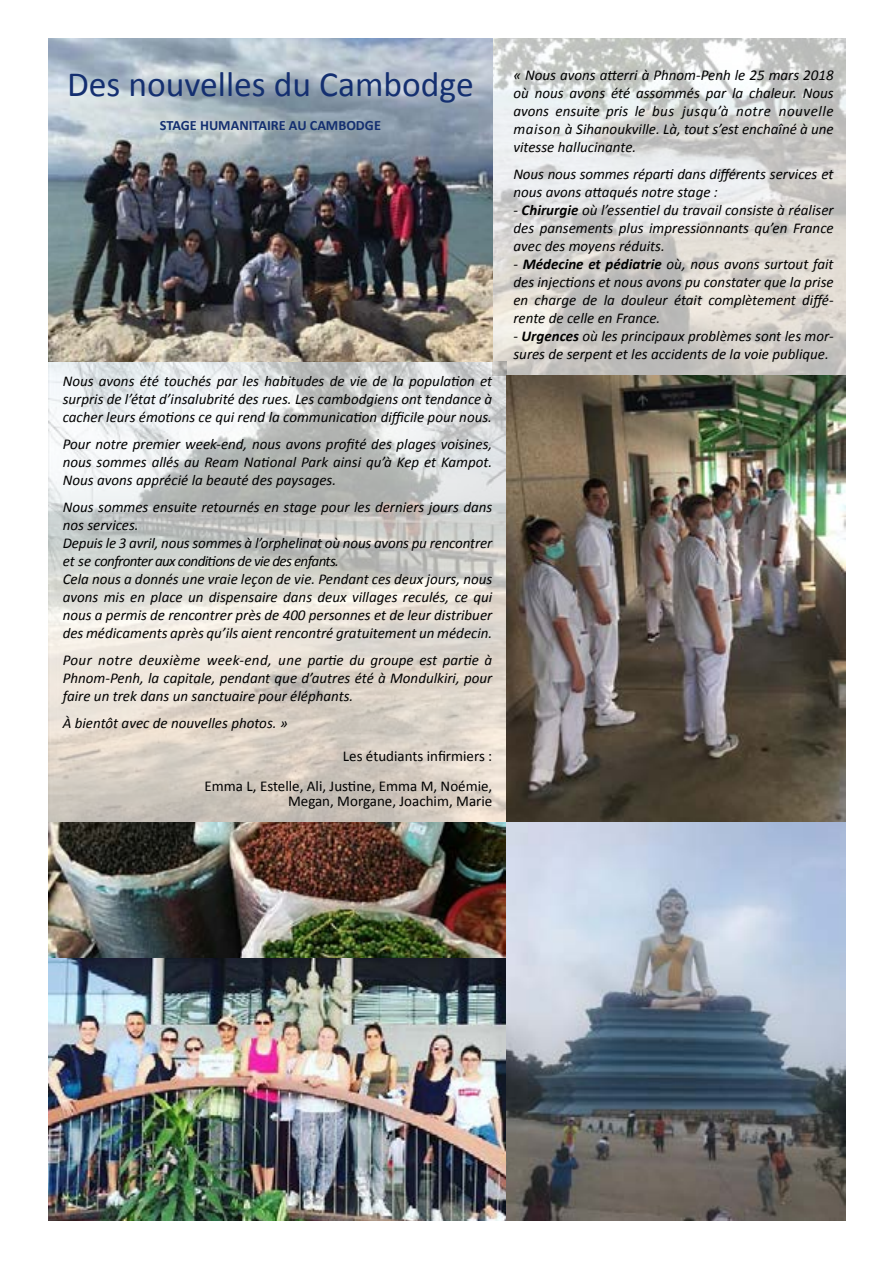
<style>
.page{position:relative;width:893px;height:1263px;background:#fff}
.page>*{position:absolute;margin:0;border:0;box-sizing:border-box;transform-origin:0 0}
.t1{font:35.55px "Calibri";color:#142f70}
.t2{font:italic 15px/18px "Calibri";color:#000;text-align:justify}
.t3{font:15px/30px "Calibri";color:#000;text-align:right}
.t4{font:700 14.25px "Calibri";color:#142f70}
.s1{font-weight:700}
</style>
<div class="page">
<img style="left:492px;top:39px;width:353px;height:336px">
<img style="left:48px;top:361px;width:458px;height:859px">
<img style="left:49px;top:39px;width:443px;height:322px">
<img style="left:506px;top:375px;width:339px;height:845px">
<h1 class="t1" style="left:67px;top:61px;width:408px">Des nouvelles du Cambodge</h1>
<p class="t4" style="left:160px;top:116px;width:223px">STAGE HUMANITAIRE AU CAMBODGE</p>
<p class="t2" style="left:63px;top:372px;width:431px">Nous avons été touchés par les habitudes de vie de la population et surpris de l’état d’insalubrité des rues. Les cambodgiens ont tendance à cacher leurs émotions ce qui rend la communication difficile pour nous.</p>
<p class="t2" style="left:63px;top:435px;width:431px">Pour notre premier week-end, nous avons profité des plages voisines, nous sommes allés au Ream National Park ainsi qu’à Kep et Kampot.<br>Nous avons apprécié la beauté des paysages.</p>
<p class="t2" style="left:63px;top:498px;width:431px;text-align:left">Nous sommes ensuite retournés en stage pour les derniers jours dans nos services.<br>Depuis le 3 avril, nous sommes à l’orphelinat où nous avons pu rencontrer et se confronter aux conditions de vie des enfants.<br>Cela nous a donnés une vraie leçon de vie. Pendant ces deux jours, nous avons mis en place un dispensaire dans deux villages reculés, ce qui nous a permis de rencontrer près de 400 personnes et de leur distribuer des médicaments après qu’ils aient rencontré gratuitement un médecin.</p>
<p class="t2" style="left:63px;top:651px;width:431px">Pour notre deuxième week-end, une partie du groupe est partie à Phnom-Penh, la capitale, pendant que d’autres été à Mondulkiri, pour faire un trek dans un sanctuaire pour éléphants.</p>
<p class="t2" style="left:63px;top:714px;width:226px">À bientôt avec de nouvelles photos. »</p>
<p class="t3" style="left:205px;top:741px;width:289px">Les étudiants infirmiers :<br>Emma L, Estelle, Ali, Justine, Emma M, Noémie,</p>
<p class="t3" style="left:288px;top:786px;width:206px">Megan, Morgane, Joachim, Marie</p>
<p class="t2" style="left:513px;top:66px;width:322px">« Nous avons atterri à Phnom-Penh le 25 mars 2018 où nous avons été assommés par la chaleur. Nous avons ensuite pris le bus jusqu’à notre nouvelle maison à Sihanoukville. Là, tout s’est enchaîné à une vitesse hallucinante.</p>
<p class="t2" style="left:513px;top:165px;width:322px">Nous nous sommes réparti dans différents services et nous avons attaqués notre stage :</p>
<p class="t2" style="left:513px;top:201px;width:322px">- <span class="s1">Chirurgie</span> où l’essentiel du travail consiste à réaliser des pansements plus impressionnants qu’en France avec des moyens réduits.</p>
<p class="t2" style="left:513px;top:255px;width:322px">- <span class="s1">Médecine et pédiatrie</span> où, nous avons surtout fait des injections et nous avons pu constater que la prise en charge de la douleur était complètement diffé&shy;rente de celle en France.</p>
<p class="t2" style="left:513px;top:327px;width:322px">- <span class="s1">Urgences</span> où les principaux problèmes sont les mor&shy;sures de serpent et les accidents de la voie publique.</p>
</div>
